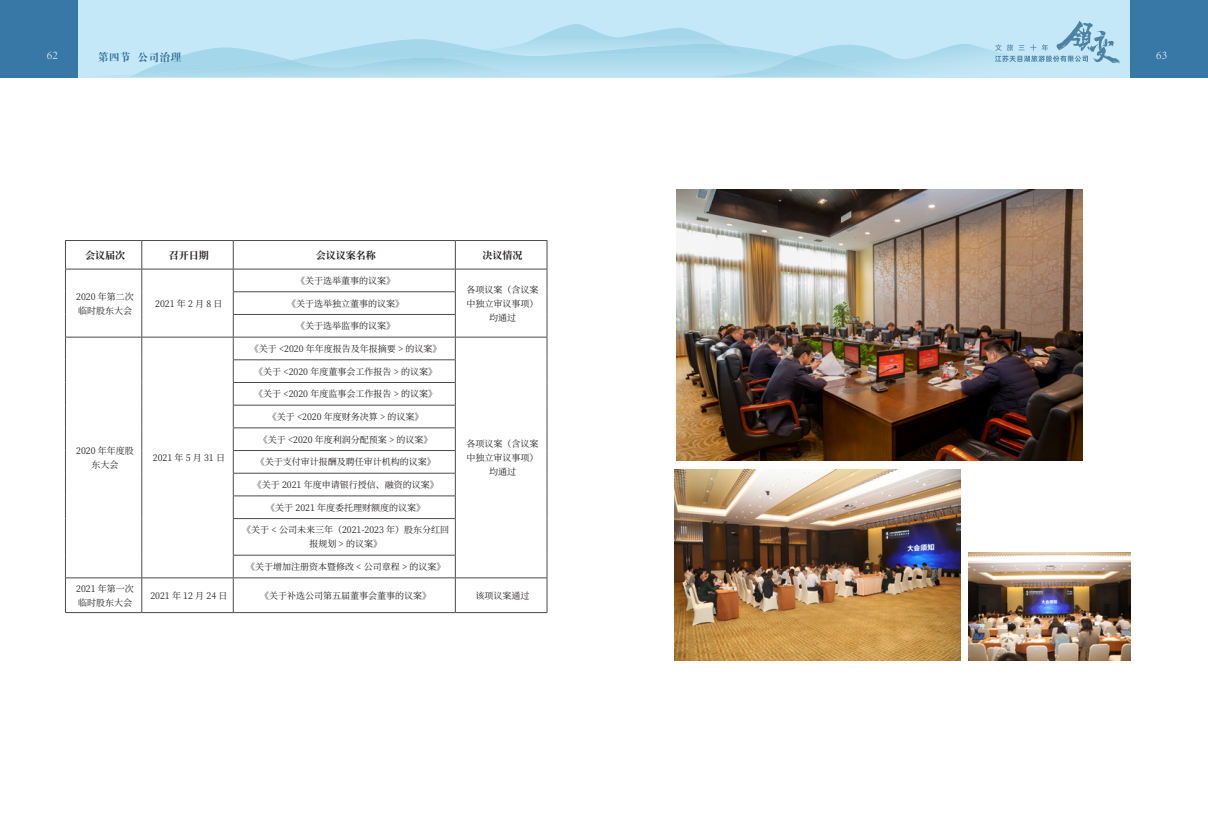
<style>
.page{position:relative;width:1208px;height:825px;background:#fff}
.page>*{position:absolute;margin:0;border:0;box-sizing:border-box;transform-origin:0 0}
.t1{font:300 12px "Adobe Song Std";color:#fff}
.t2{font:11px "FZDBSK GBK1 0";color:#35739e}
.表格-标题{font:700 10px "Source Han Serif SC";color:#231f20}
.表格-正常字{font:9px/14px "Source Han Serif SC";color:#231f20;text-align:center}
.表格-正常字-2{font:9px "Source Han Serif SC";letter-spacing:.25em;color:#231f20}
</style>
<div class="page">
<div style="left:78px;top:0;width:1053px;height:78px;background:#c4e8f8"></div>
<img style="left:798px;top:44px;width:197px;height:29px">
<img style="left:534px;top:24px;width:180px;height:15px">
<img style="left:710px;top:56px;width:177px;height:21px">
<div style="left:1130px;top:0;width:78px;height:78px;background:#3778a6"></div>
<div style="left:0;top:0;width:78px;height:78px;background:#3778a6"></div>
<svg style="left:995px;top:21px;width:125px;height:43px"></svg>
<hr style="left:65px;top:240px;width:77px;height:1px;background:#4b4c4d">
<hr style="left:142px;top:240px;width:91px;height:1px;background:#4b4c4d">
<hr style="left:233px;top:240px;width:222px;height:1px;background:#4b4c4d">
<hr style="left:455px;top:240px;width:92px;height:1px;background:#4b4c4d">
<hr style="left:65px;top:269px;width:77px;height:1px;background:#4b4c4d">
<hr style="left:142px;top:269px;width:91px;height:1px;background:#4b4c4d">
<hr style="left:233px;top:269px;width:222px;height:1px;background:#4b4c4d">
<hr style="left:455px;top:269px;width:92px;height:1px;background:#4b4c4d">
<hr style="left:233px;top:291px;width:222px;height:1px;background:#4b4c4d">
<hr style="left:233px;top:314px;width:222px;height:1px;background:#4b4c4d">
<hr style="left:65px;top:337px;width:77px;height:1px;background:#4b4c4d">
<hr style="left:142px;top:337px;width:91px;height:1px;background:#4b4c4d">
<hr style="left:233px;top:337px;width:222px;height:1px;background:#4b4c4d">
<hr style="left:455px;top:337px;width:92px;height:1px;background:#4b4c4d">
<hr style="left:233px;top:360px;width:222px;height:1px;background:#4b4c4d">
<hr style="left:233px;top:382px;width:222px;height:1px;background:#4b4c4d">
<hr style="left:233px;top:405px;width:222px;height:1px;background:#4b4c4d">
<hr style="left:233px;top:428px;width:222px;height:1px;background:#4b4c4d">
<hr style="left:233px;top:450px;width:222px;height:1px;background:#4b4c4d">
<hr style="left:233px;top:473px;width:222px;height:1px;background:#4b4c4d">
<svg style="left:65px;top:241px;width:1px;height:278px"></svg>
<svg style="left:141px;top:241px;width:1px;height:278px"></svg>
<hr style="left:233px;top:496px;width:222px;height:1px;background:#4b4c4d">
<svg style="left:233px;top:241px;width:1px;height:277px"></svg>
<svg style="left:455px;top:241px;width:1px;height:277px"></svg>
<svg style="left:547px;top:241px;width:1px;height:278px"></svg>
<hr style="left:65px;top:519px;width:1px;height:36px;background:#4b4c4d">
<hr style="left:141px;top:519px;width:1px;height:36px;background:#4b4c4d">
<hr style="left:233px;top:518px;width:222px;height:1px;background:#4b4c4d">
<hr style="left:233px;top:519px;width:1px;height:36px;background:#4b4c4d">
<hr style="left:455px;top:519px;width:1px;height:36px;background:#4b4c4d">
<hr style="left:547px;top:519px;width:1px;height:36px;background:#4b4c4d">
<svg style="left:65px;top:555px;width:1px;height:23px"></svg>
<svg style="left:141px;top:555px;width:1px;height:23px"></svg>
<hr style="left:233px;top:555px;width:222px;height:1px;background:#4b4c4d">
<svg style="left:233px;top:555px;width:1px;height:23px"></svg>
<svg style="left:455px;top:555px;width:1px;height:23px"></svg>
<svg style="left:547px;top:555px;width:1px;height:23px"></svg>
<hr style="left:65px;top:578px;width:77px;height:1px;background:#4b4c4d">
<hr style="left:65px;top:578px;width:1px;height:34px;background:#4b4c4d">
<hr style="left:142px;top:578px;width:91px;height:1px;background:#4b4c4d">
<hr style="left:141px;top:578px;width:1px;height:34px;background:#4b4c4d">
<hr style="left:233px;top:578px;width:222px;height:1px;background:#4b4c4d">
<hr style="left:233px;top:578px;width:1px;height:34px;background:#4b4c4d">
<hr style="left:455px;top:578px;width:92px;height:1px;background:#4b4c4d">
<hr style="left:455px;top:578px;width:1px;height:34px;background:#4b4c4d">
<hr style="left:547px;top:578px;width:1px;height:34px;background:#4b4c4d">
<hr style="left:65px;top:612px;width:77px;height:1px;background:#4b4c4d">
<hr style="left:142px;top:612px;width:91px;height:1px;background:#4b4c4d">
<hr style="left:233px;top:612px;width:222px;height:1px;background:#4b4c4d">
<hr style="left:455px;top:612px;width:92px;height:1px;background:#4b4c4d">
<img style="left:676px;top:189px;width:407px;height:271px">
<img style="left:675px;top:470px;width:285px;height:190px">
<img style="left:968px;top:553px;width:162px;height:107px">
<h1 class="t1" style="left:47px;top:48px;width:13px">62</h1>
<p class="t2" style="left:98px;top:51px;width:85px">第四节 公司治理</p>
<h1 class="t1" style="left:1156px;top:48px;width:13px">63</h1>
<p class="表格-标题" style="left:85px;top:249px;width:41px">会议届次</p>
<p class="表格-标题" style="left:169px;top:249px;width:41px">召开日期</p>
<p class="表格-标题" style="left:316px;top:249px;width:61px">会议议案名称</p>
<p class="表格-标题" style="left:482px;top:249px;width:41px">决议情况</p>
<p class="表格-正常字" style="left:76px;top:289px;width:59px;text-align:left">2020 年第二次临时股东大会</p>
<p class="表格-正常字-2" style="left:155px;top:298px;width:69px">2021年2月8日</p>
<p class="表格-正常字" style="left:296px;top:274px;width:100px">《关于选举董事的议案》</p>
<p class="表格-正常字" style="left:466px;top:282px;width:73px">各项议案（含议案中独立审议事项）均通过</p>
<p class="表格-正常字" style="left:287px;top:296px;width:118px">《关于选举独立董事的议案》</p>
<p class="表格-正常字" style="left:296px;top:319px;width:100px">《关于选举监事的议案》</p>
<p class="表格-正常字" style="left:76px;top:444px;width:59px">2020 年年度股东大会</p>
<p class="表格-正常字-2" style="left:153px;top:452px;width:74px">2021年5月31日</p>
<p class="表格-正常字" style="left:250px;top:342px;width:193px">《关于 &lt;2020 年年度报告及年报摘要 &gt; 的议案》</p>
<p class="表格-正常字" style="left:254px;top:364px;width:184px">《关于 &lt;2020 年度董事会工作报告 &gt; 的议案》</p>
<p class="表格-正常字" style="left:254px;top:387px;width:184px">《关于 &lt;2020 年度监事会工作报告 &gt; 的议案》</p>
<p class="表格-正常字" style="left:268px;top:410px;width:157px">《关于 &lt;2020 年度财务决算 &gt; 的议案》</p>
<p class="表格-正常字" style="left:259px;top:432px;width:175px">《关于 &lt;2020 年度利润分配预案 &gt; 的议案》</p>
<p class="表格-正常字" style="left:256px;top:455px;width:181px">《关于支付审计报酬及聘任审计机构的议案》</p>
<p class="表格-正常字" style="left:253px;top:478px;width:187px">《关于 2021 年度申请银行授信、融资的议案》</p>
<p class="表格-正常字" style="left:266px;top:500px;width:160px">《关于 2021 年度委托理财额度的议案》</p>
<p class="表格-正常字" style="left:242px;top:523px;width:208px">《关于 &lt; 公司未来三年（2021-2023 年）股东分红回报规划 &gt; 的议案》</p>
<p class="表格-正常字" style="left:246px;top:560px;width:201px">《关于增加注册资本暨修改 &lt; 公司章程 &gt; 的议案》</p>
<p class="表格-正常字" style="left:466px;top:437px;width:73px">各项议案（含议案中独立审议事项）均通过</p>
<p class="表格-正常字" style="left:76px;top:581px;width:59px;text-align:left">2021 年第一次临时股东大会</p>
<p class="表格-正常字" style="left:150px;top:588px;width:79px">2021 年 12 月 24 日</p>
<p class="表格-正常字" style="left:260px;top:588px;width:172px">《关于补选公司第五届董事会董事的议案》</p>
<p class="表格-正常字" style="left:475px;top:588px;width:55px">该项议案通过</p>
</div>
